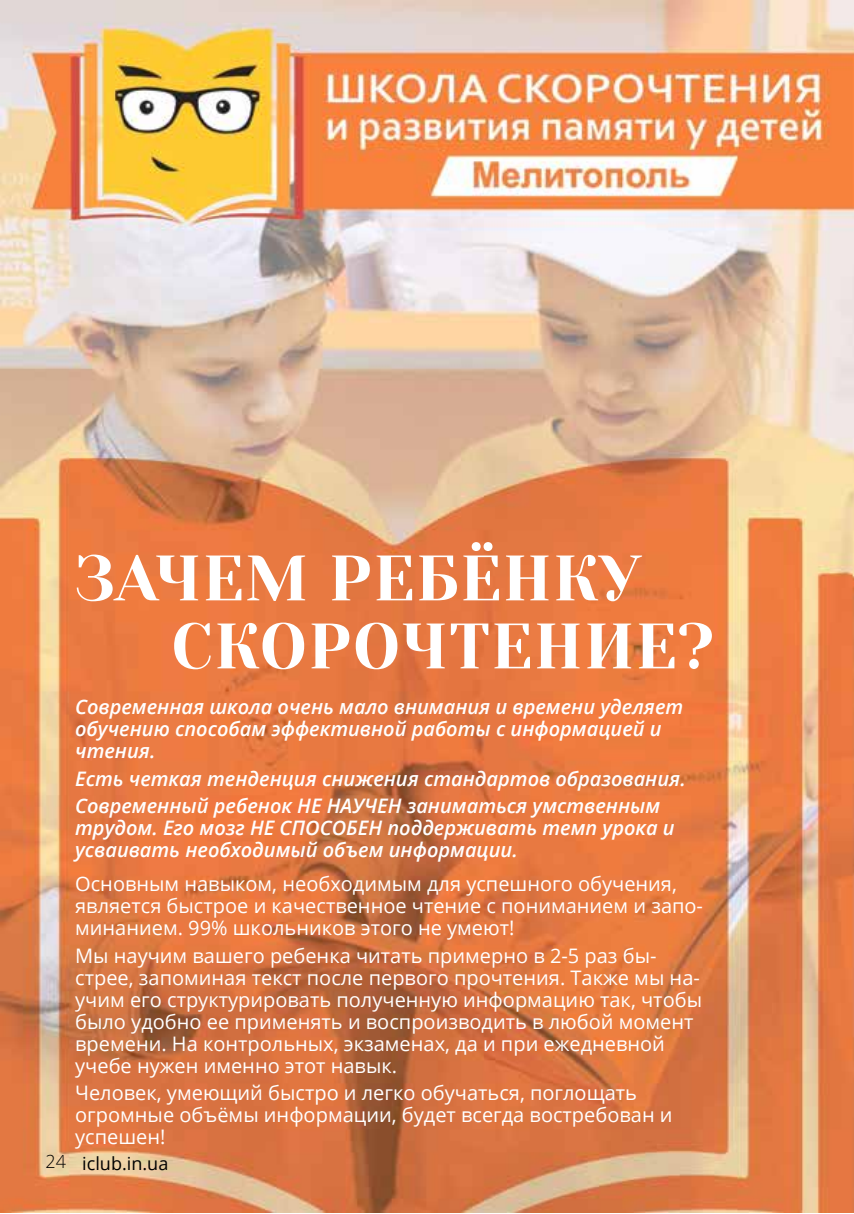
<style>
.page{position:relative;width:854px;height:1214px;background:#fff}
.page>*{position:absolute;margin:0;border:0;box-sizing:border-box;transform-origin:0 0}
.t1{font:64px/68px "Yeseva One";letter-spacing:.02em;color:#fff}
.t2{font:20px/22px "Open Sans";color:#fff}
.t3{font:italic 600 20px/22px "Open Sans";color:#fff}
.t4{font:18px "Open Sans";color:#000}
.s1{font-weight:300}
</style>
<div class="page">
<img style="left:0;top:0;width:853px;height:1212px">
<h1 class="t1" style="left:171px;top:546px;width:544px;text-indent:-96px">ЗАЧЕМ РЕБЁНКУ<br>СКОРОЧТЕНИЕ?</h1>
<p class="t3" style="left:75px;top:695px;width:609px">Современная школа очень мало внимания и времени уделяет обучению способам эффективной работы с информацией и чтения.</p>
<p class="t3" style="left:75px;top:764px;width:612px;line-height:27.6px">Есть четкая тенденция снижения стандартов образования.<br>Современный ребенок НЕ НАУЧЕН заниматься умственным</p>
<p class="t3" style="left:75px;top:816px;width:601px">трудом. Его мозг НЕ СПОСОБЕН поддерживать темп урока и усваивать необходимый объем информации.</p>
<p class="t2" style="left:75px;top:871px;width:629px">Основным навыком, необходимым для успешного обучения, является быстрое и качественное чтение с пониманием и запо&shy;минанием. 99% школьников этого не умеют!</p>
<p class="t2" style="left:75px;top:943px;width:628px">Мы научим вашего ребенка читать примерно в 2-5 раз бы&shy;стрее, запоминая текст после первого прочтения. Также мы на&shy;учим его структурировать полученную информацию так, чтобы было удобно ее применять и воспроизводить в любой момент времени. На контрольных, экзаменах, да и при ежедневной учебе нужен именно этот навык.</p>
<p class="t2" style="left:75px;top:1081px;width:598px">Человек, умеющий быстро и легко обучаться, поглощать огромные объёмы информации, будет всегда востребован и успешен!</p>
<p class="t4" style="left:45px;top:1150px;width:124px"><span class="s1">24</span> iclub.in.ua</p>
</div>
